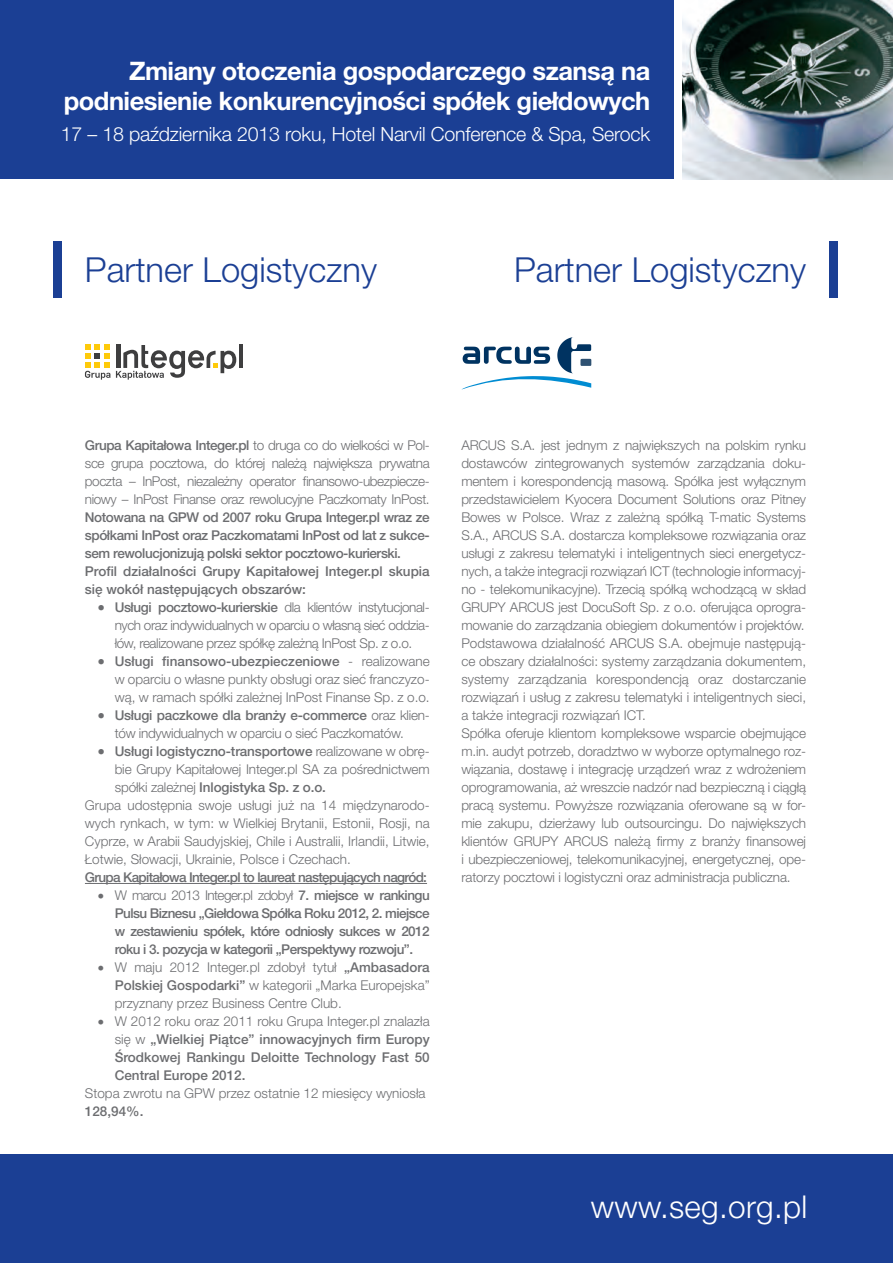
<style>
.page{position:relative;width:893px;height:1263px;background:#fff}
.page>*{position:absolute;margin:0;border:0;box-sizing:border-box;transform-origin:0 0}
.t1{font:300 34.5px "Helvetica Neue LT Pro";color:#1b3f94}
.t2{font:300 31.5px "Helvetica Neue LT Pro";letter-spacing:.01em;color:#fff}
.t3{font:700 25.5px/30px "Helvetica Neue LT Pro";letter-spacing:-.02em;color:#fff;text-align:right}
.t4{font:300 19.65px "Helvetica Neue LT Pro";letter-spacing:-.01em;color:#fff}
.t5{font:300 13.5px/18px "Helvetica Neue LT Pro";letter-spacing:-.01em;color:#6c6d70;text-align:justify}
.t6{font:500 13.5px/18px "Helvetica Neue LT Pro";letter-spacing:-.03em;color:#6c6d70;text-align:justify}
.t7{font:500 13.5px "Helvetica Neue LT Pro";letter-spacing:-.01em;color:#6c6d70}
.t8{font:500 13.5px "Helvetica Neue LT Pro";letter-spacing:-.05em;color:#6c6d70}
.s1{font-weight:500}
.s2{font-weight:300}
</style>
<div class="page">
<div style="left:0;top:0;width:676px;height:179px;background:#1b3f94"></div>
<img style="left:682px;top:0;width:211px;height:179px">
<div style="left:675px;top:0;width:7px;height:199px;background:#fff"></div>
<div style="left:0;top:1155px;width:893px;height:108px;background:#1b3f94"></div>
<div style="left:54px;top:241px;width:8px;height:56px;background:#1b3f94"></div>
<hr style="left:85px;top:883px;width:342px;height:1px;background:#6c6d70">
<hr style="left:239px;top:344px;width:4px;height:24px;background:#3e3e3f">
<svg style="left:85px;top:344px;width:151px;height:36px"></svg>
<div style="left:829px;top:241px;width:8px;height:56px;background:#1b3f94"></div>
<svg style="left:461px;top:337px;width:130px;height:53px"></svg>
<h3 class="t3" style="left:64px;top:55px;width:588px">Zmiany otoczenia gospodarczego szansą na podniesienie konkurencyjności spółek giełdowych</h3>
<h3 class="t4" style="left:61px;top:122px;width:591px">17 – 18 października 2013 roku, Hotel Narvil Conference &amp; Spa, Serock</h3>
<h1 class="t1" style="left:85px;top:249px;width:294px">Partner Logistyczny</h1>
<h1 class="t1" style="left:514px;top:249px;width:294px">Partner Logistyczny</h1>
<p class="t5" style="left:85px;top:436px;width:346px"><span class="s1">Grupa Kapitałowa Integer.pl</span> to druga co do wielkości w Pol&shy;sce grupa pocztowa, do której należą największa prywatna poczta – InPost, niezależny operator finansowo-ubezpiecze&shy;niowy – InPost Finanse oraz rewolucyjne Paczkomaty InPost.</p>
<p class="t6" style="left:85px;top:508px;width:346px;text-align:left">Notowana na GPW od 2007 roku Grupa Integer.pl wraz ze spółkami InPost oraz Paczkomatami InPost od lat z sukce&shy;sem rewolucjonizują polski sektor pocztowo-kurierski.<br>Profil działalności Grupy Kapitałowej Integer.pl skupia się wokół następujących obszarów:</p>
<p class="t5" style="left:115px;top:598px;width:317px;text-indent:-17px">• <span class="s1">Usługi pocztowo-kurierskie</span> dla klientów instytucjonal&shy;nych oraz indywidualnych w oparciu o własną sieć oddzia&shy;łów, realizowane przez spółkę zależną InPost Sp. z o.o.</p>
<p class="t5" style="left:115px;top:652px;width:317px;text-indent:-17px">• <span class="s1">Usługi finansowo-ubezpieczeniowe</span> - realizowane w oparciu o własne punkty obsługi oraz sieć franczyzo&shy;wą, w ramach spółki zależnej InPost Finanse Sp. z o.o.</p>
<p class="t5" style="left:115px;top:706px;width:317px;text-indent:-17px">• <span class="s1">Usługi paczkowe dla branży e-commerce</span> oraz klien&shy;tów indywidualnych w oparciu o sieć Paczkomatów.</p>
<p class="t7" style="left:98px;top:743px;width:333px">• Usługi logistyczno-transportowe <span class="s2">realizowane w obrę-</span></p>
<p class="t5" style="left:115px;top:760px;width:316px">bie Grupy Kapitałowej Integer.pl SA za pośrednictwem</p>
<p class="t7" style="left:115px;top:779px;width:213px"><span class="s2">spółki zależnej</span> Inlogistyka Sp. z o.o.</p>
<p class="t5" style="left:85px;top:796px;width:346px">Grupa udostępnia swoje usługi już na 14 międzynarodo-</p>
<p class="t5" style="left:85px;top:814px;width:346px">wych rynkach, w tym: w Wielkiej Brytanii, Estonii, Rosji, na</p>
<p class="t5" style="left:85px;top:832px;width:346px">Cyprze, w Arabii Saudyjskiej, Chile i Australii, Irlandii, Litwie,</p>
<p class="t5" style="left:85px;top:850px;width:267px">Łotwie, Słowacji, Ukrainie, Polsce i Czechach.</p>
<p class="t8" style="left:85px;top:869px;width:344px">Grupa Kapitałowa Integer.pl to laureat następujących nagród:</p>
<p class="t6" style="left:115px;top:886px;width:317px;text-indent:-17px">• <span class="s2">W marcu 2013 Integer.pl zdobył</span> 7. miejsce w rankingu Pulsu Biznesu „Giełdowa Spółka Roku 2012, 2. miejsce w zestawieniu spółek, które odniosły sukces w 2012 roku i 3. pozycja w kategorii „Perspektywy rozwoju”.</p>
<p class="t5" style="left:115px;top:958px;width:317px;text-indent:-17px">• W maju 2012 Integer.pl zdobył tytuł <span class="s1">„Ambasadora Polskiej Gospodarki”</span> w kategorii „Marka Europejska” przyznany przez Business Centre Club.</p>
<p class="t6" style="left:115px;top:1012px;width:317px;text-indent:-17px">• <span class="s2">W 2012 roku oraz 2011 roku Grupa Integer.pl znalazła się w</span> „Wielkiej Piątce” innowacyjnych firm Europy Środkowej Rankingu Deloitte Technology Fast 50<br>Central Europe 2012.</p>
<p class="t5" style="left:85px;top:1084px;width:342px">Stopa zwrotu na GPW przez ostatnie 12 miesięcy wyniosła</p>
<p class="t6" style="left:85px;top:1102px;width:60px">128,94%.</p>
<p class="t5" style="left:461px;top:436px;width:346px;text-align:left">ARCUS S.A. jest jednym z największych na polskim rynku dostawców zintegrowanych systemów zarządzania doku&shy;mentem i korespondencją masową. Spółka jest wyłącznym przedstawicielem Kyocera Document Solutions oraz Pitney Bowes w Polsce. Wraz z zależną spółką T-matic Systems S.A., ARCUS S.A. dostarcza kompleksowe rozwiązania oraz usługi z zakresu telematyki i inteligentnych sieci energetycz&shy;nych, a także integracji rozwiązań ICT (technologie informacyj&shy;no - telekomunikacyjne). Trzecią spółką wchodzącą w skład GRUPY ARCUS jest DocuSoft Sp. z o.o. oferująca oprogra&shy;mowanie do zarządzania obiegiem dokumentów i projektów.<br>Podstawowa działalność ARCUS S.A. obejmuje następują&shy;ce obszary działalności: systemy zarządzania dokumentem, systemy zarządzania korespondencją oraz dostarczanie rozwiązań i usług z zakresu telematyki i inteligentnych sieci, a także integracji rozwiązań ICT.<br>Spółka oferuje klientom kompleksowe wsparcie obejmujące m.in. audyt potrzeb, doradztwo w wyborze optymalnego roz&shy;wiązania, dostawę i integrację urządzeń wraz z wdrożeniem oprogramowania, aż wreszcie nadzór nad bezpieczną i ciągłą pracą systemu. Powyższe rozwiązania oferowane są w for&shy;mie zakupu, dzierżawy lub outsourcingu. Do największych klientów GRUPY ARCUS należą firmy z branży finansowej i ubezpieczeniowej, telekomunikacyjnej, energetycznej, ope&shy;ratorzy pocztowi i logistyczni oraz administracja publiczna.</p>
<h2 class="t2" style="left:591px;top:1187px;width:218px">www.seg.org.pl</h2>
</div>
